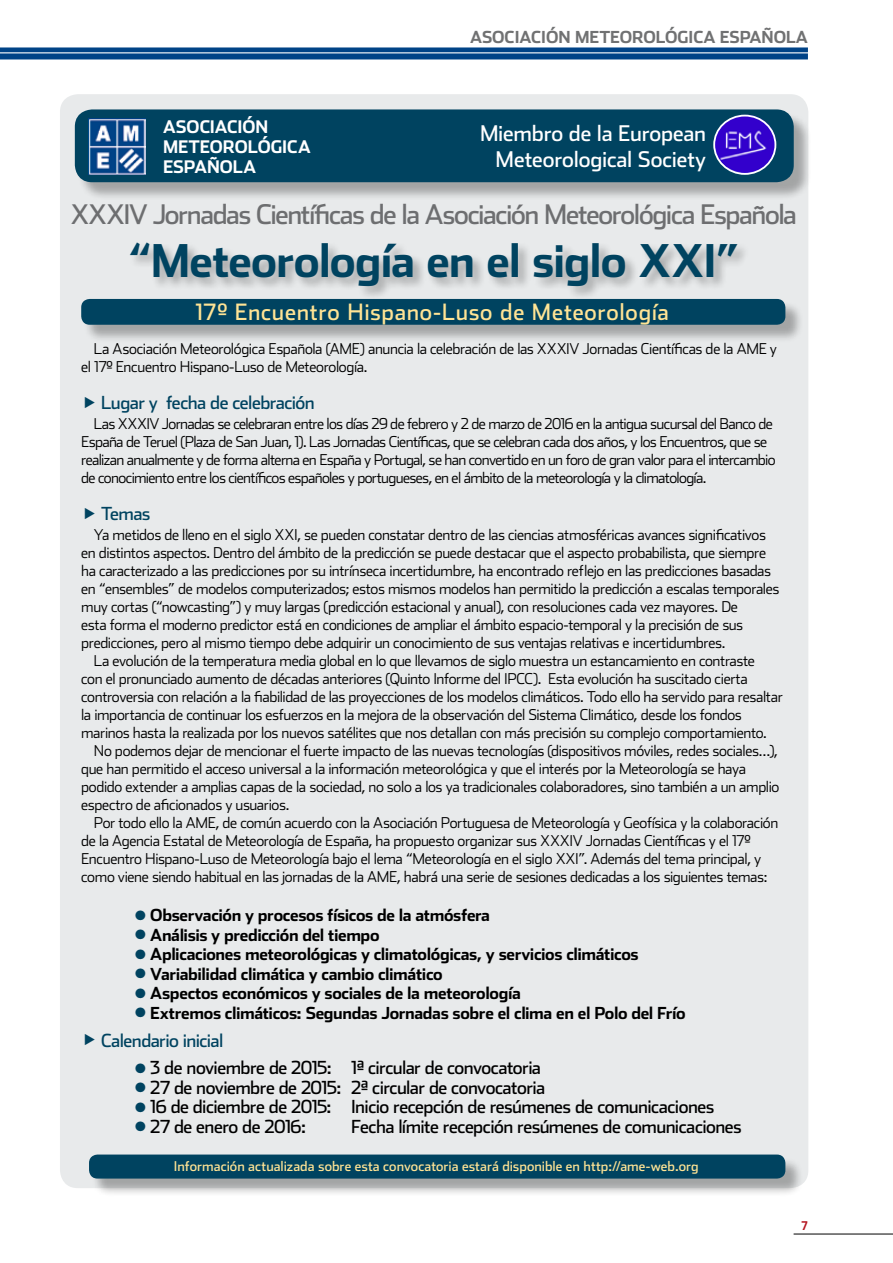
<style>
.page{position:relative;width:893px;height:1263px;background:#fff}
.page>*{position:absolute;margin:0;border:0;box-sizing:border-box;transform-origin:0 0}
.t1{font:700 45px "Stainless";letter-spacing:-.02em;color:#004360}
.t2{font:27px "Stainless";letter-spacing:-.05em;color:#6d6e70}
.t3{font:22.5px "Stainless";letter-spacing:.035em;color:#ffe495}
.t4{font:21.6px/26px "Stainless";letter-spacing:-.01em;color:#fff;text-align:right}
.t5{font:18px "Stainless";letter-spacing:-.03em;color:#000}
.t6{font:18px "Stainless";letter-spacing:-.03em;color:#004360}
.t7{font:700 17.25px/20.2px "Stainless";color:#fff}
.t8{font:700 16.5px "Stainless";letter-spacing:-.025em;color:#000}
.t9{font:700 16.5px "Stainless";color:#707172}
.t10{font:300 15px/18px "Stainless";letter-spacing:-.025em;color:#000}
.t11{font:300 15px/18px "Stainless";letter-spacing:-.045em;color:#000}
.t12{font:13.5px "Stainless";color:#ffe495}
.t13{font:700 12px "Stainless Cond";color:#b51621}
.s1{color:#004360}
</style>
<div class="page">
<hr style="left:794px;top:1234px;width:99px;height:1px;background:#000">
<div style="left:0;top:47px;width:808px;height:12px;background:#004387"></div>
<hr style="left:0;top:52px;width:808px;height:1px;background:#fff">
<div style="left:60px;top:94px;width:748px;height:1094px;background:#e8eaeb;border-radius:18px"></div>
<div style="left:127px;top:241px;width:621px;height:58px;background:#000;opacity:.3"></div>
<div style="left:83px;top:301px;width:721px;height:42px;background:#000;opacity:.3"></div>
<div style="left:81px;top:299px;width:704px;height:26px;background:#004360;border-radius:9px"></div>
<div style="left:91px;top:1157px;width:713px;height:40px;background:#000;opacity:.3"></div>
<div style="left:89px;top:1154px;width:696px;height:24px;background:#004360;border-radius:9px"></div>
<div style="left:77px;top:112px;width:736px;height:89px;background:#000;opacity:.3"></div>
<div style="left:75px;top:109px;width:719px;height:73px;background:#004360;border-radius:17px"></div>
<img style="left:89px;top:118px;width:56px;height:57px">
<img style="left:714px;top:115px;width:62px;height:58px">
<div style="left:713px;top:115px;width:63px;height:60px;border:2px solid #fff;border-radius:50%"></div>
<p class="t9" style="left:470px;top:27px;width:11px">ASOCIACIÓN</p>
<p class="t9" style="left:575px;top:27px;width:26px">METEOROLÓGICA</p>
<p class="t9" style="left:720px;top:27px;width:66px">ESPAÑOLA</p>
<p class="t7" style="left:163px;top:116px;width:70px">ASOCIACIÓN<br>METEOROLÓGICA<br>ESPAÑOLA</p>
<h3 class="t4" style="left:480px;top:120px;width:228px">Miembro de la European<br>Meteorological Society</h3>
<h2 class="t2" style="left:70px;top:198px;width:19px">XXX</h2>
<h2 class="t2" style="left:124px;top:198px;width:675px">IV Jornadas Científicas de la Asociación Meteorológica Española</h2>
<h1 class="t1" style="left:127px;top:234px;width:614px">“Meteorología en el siglo XXI”</h1>
<h3 class="t3" style="left:196px;top:298px;width:475px">17º Encuentro Hispano-Luso de Meteorología</h3>
<p class="t10" style="left:81px;top:340px;width:697px;text-indent:13px">La Asociación Meteorológica Española (AME) anuncia la celebración de las XXXIV Jornadas Científicas de la AME y el 17º Encuentro Hispano-Luso de Meteorología.</p>
<p class="t6" style="left:101px;top:392px;width:215px">Lugar y fecha de celebración</p>
<p class="t11" style="left:81px;top:415px;width:696px;text-indent:13px">Las XXXIV Jornadas se celebraran entre los días 29 de febrero y 2 de marzo de 2016 en la antigua sucursal del Banco de España de Teruel (Plaza de San Juan, 1). Las Jornadas Científicas, que se celebran cada dos años, y los Encuentros, que se realizan anualmente y de forma alterna en España y Portugal, se han convertido en un foro de gran valor para el intercambio de conocimiento entre los científicos españoles y portugueses, en el ámbito de la meteorología y la climatología.</p>
<p class="t6" style="left:101px;top:503px;width:51px">Temas</p>
<p class="t10" style="left:94px;top:526px;width:673px">Ya metidos de lleno en el siglo XXI, se pueden constatar dentro de las ciencias atmosféricas avances significativos</p>
<p class="t10" style="left:81px;top:544px;width:686px">en distintos aspectos. Dentro del ámbito de la predicción se puede destacar que el aspecto probabilista, que siempre</p>
<p class="t10" style="left:81px;top:562px;width:691px">ha caracterizado a las predicciones por su intrínseca incertidumbre, ha encontrado reflejo en las predicciones basadas</p>
<p class="t10" style="left:81px;top:580px;width:700px">en “ensembles” de modelos computerizados; estos mismos modelos han permitido la predicción a escalas temporales</p>
<p class="t10" style="left:81px;top:598px;width:658px">muy cortas (“nowcasting”) y muy largas (predicción estacional y anual), con resoluciones cada vez mayores. De</p>
<p class="t10" style="left:81px;top:616px;width:663px">esta forma el moderno predictor está en condiciones de ampliar el ámbito espacio-temporal y la precisión de sus</p>
<p class="t10" style="left:81px;top:634px;width:646px">predicciones, pero al mismo tiempo debe adquirir un conocimiento de sus ventajas relativas e incertidumbres.</p>
<p class="t10" style="left:94px;top:652px;width:663px">La evolución de la temperatura media global en lo que llevamos de siglo muestra un estancamiento en contraste</p>
<p class="t10" style="left:81px;top:670px;width:668px">con el pronunciado aumento de décadas anteriores (Quinto Informe del IPCC). Esta evolución ha suscitado cierta</p>
<p class="t10" style="left:81px;top:688px;width:703px">controversia con relación a la fiabilidad de las proyecciones de los modelos climáticos. Todo ello ha servido para resaltar</p>
<p class="t10" style="left:81px;top:706px;width:662px">la importancia de continuar los esfuerzos en la mejora de la observación del Sistema Climático, desde los fondos</p>
<p class="t10" style="left:81px;top:724px;width:687px">marinos hasta la realizada por los nuevos satélites que nos detallan con más precisión su complejo comportamiento.</p>
<p class="t10" style="left:94px;top:742px;width:685px">No podemos dejar de mencionar el fuerte impacto de las nuevas tecnologías (dispositivos móviles, redes sociales…),</p>
<p class="t10" style="left:81px;top:760px;width:666px">que han permitido el acceso universal a la información meteorológica y que el interés por la Meteorología se haya</p>
<p class="t10" style="left:81px;top:778px;width:700px">podido extender a amplias capas de la sociedad, no solo a los ya tradicionales colaboradores, sino también a un amplio</p>
<p class="t10" style="left:81px;top:796px;width:210px">espectro de aficionados y usuarios.</p>
<p class="t10" style="left:94px;top:814px;width:686px">Por todo ello la AME, de común acuerdo con la Asociación Portuguesa de Meteorología y Geofísica y la colaboración</p>
<p class="t10" style="left:81px;top:832px;width:671px">de la Agencia Estatal de Meteorología de España, ha propuesto organizar sus XXXIV Jornadas Científicas y el 17º</p>
<p class="t10" style="left:81px;top:850px;width:681px">Encuentro Hispano-Luso de Meteorología bajo el lema “Meteorología en el siglo XXI”. Además del tema principal, y</p>
<p class="t10" style="left:81px;top:868px;width:688px">como viene siendo habitual en las jornadas de la AME, habrá una serie de sesiones dedicadas a los siguientes temas:</p>
<p class="t8" style="left:135px;top:905px;width:356px"><span class="s1">●</span> Observación y procesos físicos de la atmósfera</p>
<p class="t8" style="left:135px;top:925px;width:246px"><span class="s1">●</span> Análisis y predicción del tiempo</p>
<p class="t8" style="left:135px;top:944px;width:505px"><span class="s1">●</span> Aplicaciones meteorológicas y climatológicas, y servicios climáticos</p>
<p class="t8" style="left:135px;top:964px;width:309px"><span class="s1">●</span> Variabilidad climática y cambio climático</p>
<p class="t8" style="left:135px;top:983px;width:387px"><span class="s1">●</span> Aspectos económicos y sociales de la meteorología</p>
<p class="t8" style="left:135px;top:1003px;width:552px"><span class="s1">●</span> Extremos climáticos: Segundas Jornadas sobre el clima en el Polo del Frío</p>
<p class="t6" style="left:101px;top:1030px;width:124px">Calendario inicial</p>
<p class="t5" style="left:135px;top:1057px;width:407px"><span class="s1">●</span> 3 de noviembre de 2015: 1ª circular de convocatoria</p>
<p class="t5" style="left:135px;top:1076px;width:412px"><span class="s1">●</span> 27 de noviembre de 2015: 2ª circular de convocatoria</p>
<p class="t5" style="left:135px;top:1096px;width:581px"><span class="s1">●</span> 16 de diciembre de 2015: Inicio recepción de resúmenes de comunicaciones</p>
<p class="t5" style="left:135px;top:1115px;width:172px"><span class="s1">●</span> 27 de enero de 2016:</p>
<p class="t5" style="left:351px;top:1115px;width:392px">Fecha límite recepción resúmenes de comunicaciones</p>
<p class="t12" style="left:174px;top:1158px;width:526px">Información actualizada sobre esta convocatoria estará disponible en http://ame-web.org</p>
<p class="t13" style="left:801px;top:1218px;width:8px">7</p>
</div>
